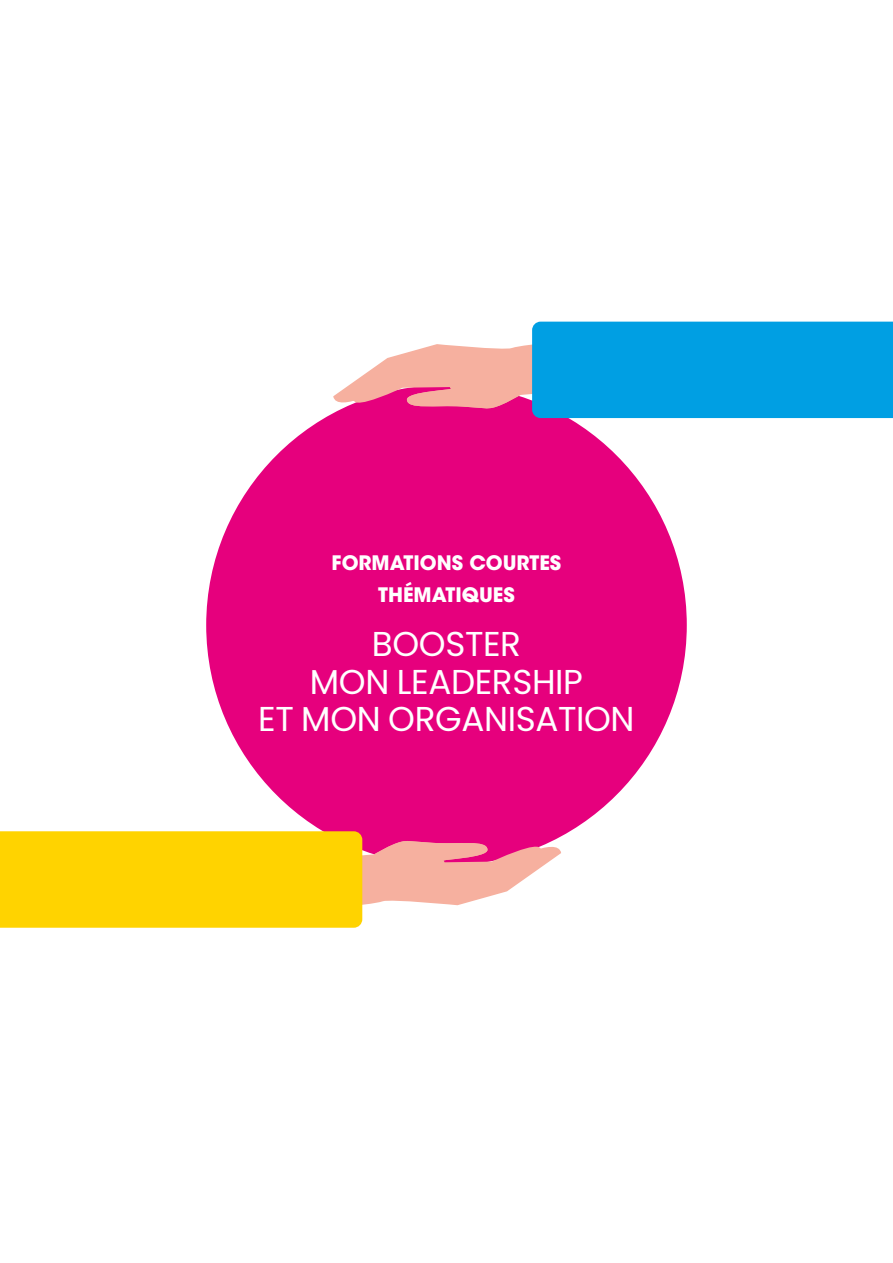
<style>
.page{position:relative;width:893px;height:1263px;background:#fff}
.page>*{position:absolute;margin:0;border:0;box-sizing:border-box;transform-origin:0 0}
.t1{font:34.5px/37.5px "Poppins";letter-spacing:-.01em;color:#fff;text-align:center}
.t2{font:700 24.3px "Avant Garde";color:#fff}
.t3{font:700 19.8px/31.8px "ITC Avant Garde Std";color:#fff;text-align:center}
</style>
<div class="page">
<div style="left:206px;top:385px;width:481px;height:480px;background:#e6007d;border-radius:50%"></div>
<svg style="left:0;top:831px;width:561px;height:97px"></svg>
<svg style="left:333px;top:322px;width:560px;height:96px"></svg>
<p class="t3" style="left:332px;top:547px;width:231px">FORMATIONS COURTES<br>THÉMATIQUES</p>
<p class="t2" style="left:334px;top:557px;width:223px">MODULES COURTS</p>
<p class="t1" style="left:258px;top:625px;width:378px">BOOSTER<br>MON LEADERSHIP<br>ET MON ORGANISATION</p>
</div>
